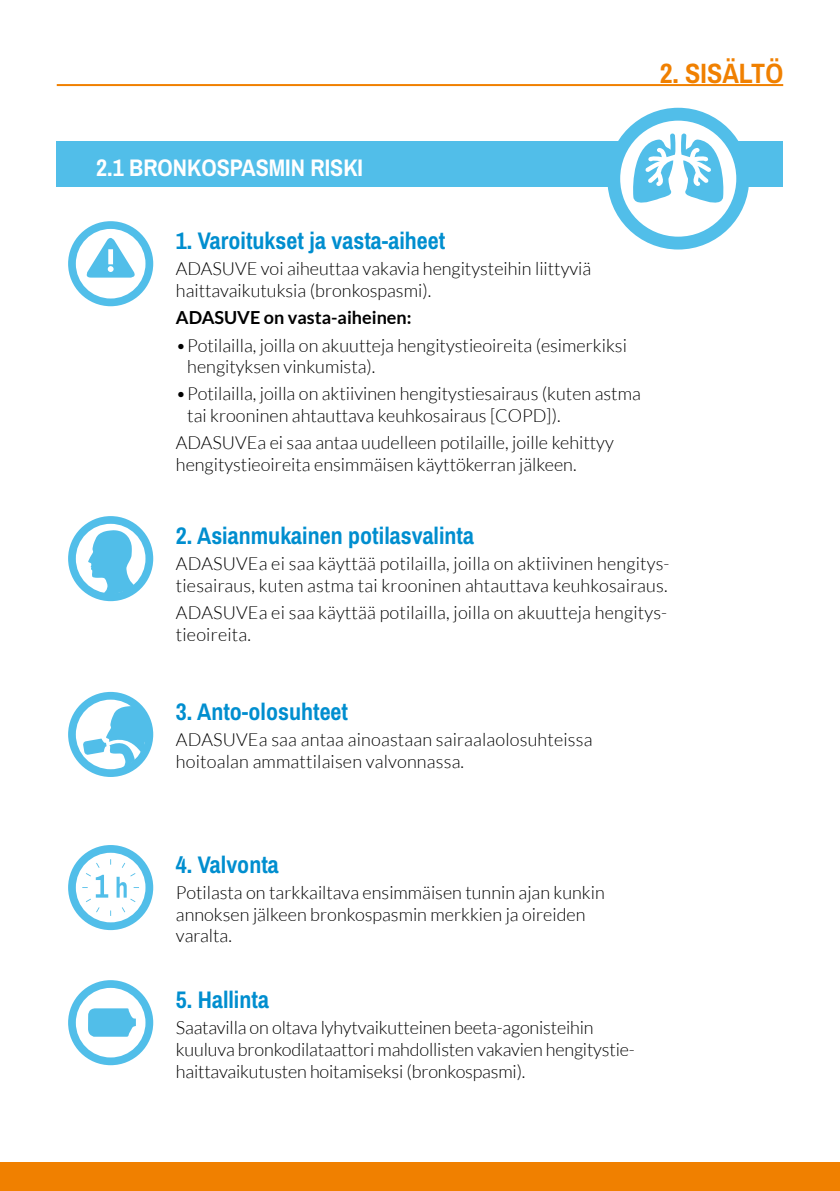
<style>
.page{position:relative;width:840px;height:1191px;background:#fff}
.page>*{position:absolute;margin:0;border:0;box-sizing:border-box;transform-origin:0 0}
.t1{font:700 28px "Archivo Narrow";color:#f08000}
.t2{font:700 24px "Archivo Narrow";color:#008ecf}
.t3{font:700 24px "Archivo Narrow";color:#fff}
.t4{font:300 18px/21.6px "Lato";color:#000}
.t5{font:700 18px "Lato";color:#000}
</style>
<div class="page">
<div style="left:57px;top:142px;width:725px;height:45px;background:#51bee9"></div>
<div style="left:607px;top:108px;width:141px;height:141px;background:#51bee9;border-radius:50%"></div>
<div style="left:619px;top:121px;width:116px;height:116px;background:#fff;border-radius:50%"></div>
<svg style="left:631px;top:133px;width:93px;height:70px"></svg>
<div style="left:68px;top:221px;width:85px;height:85px;background:#51bee9;border-radius:50%"></div>
<div style="left:76px;top:229px;width:69px;height:69px;background:#fff;border-radius:50%"></div>
<svg style="left:84px;top:234px;width:53px;height:44px"></svg>
<div style="left:68px;top:980px;width:85px;height:85px;background:#51bee9;border-radius:50%"></div>
<div style="left:76px;top:988px;width:69px;height:69px;background:#fff;border-radius:50%"></div>
<svg style="left:88px;top:1008px;width:48px;height:28px"></svg>
<div style="left:68px;top:845px;width:85px;height:85px;background:#51bee9;border-radius:50%"></div>
<div style="left:76px;top:852px;width:69px;height:70px;background:#fff;border-radius:50%"></div>
<svg style="left:82px;top:859px;width:57px;height:57px"></svg>
<div style="left:68px;top:516px;width:85px;height:85px;background:#51bee9;border-radius:50%"></div>
<div style="left:76px;top:524px;width:69px;height:69px;background:#fff;border-radius:50%"></div>
<svg style="left:88px;top:530px;width:49px;height:67px"></svg>
<div style="left:68px;top:692px;width:85px;height:85px;background:#51bee9;border-radius:50%"></div>
<div style="left:76px;top:699px;width:69px;height:70px;background:#fff;border-radius:50%"></div>
<svg style="left:83px;top:706px;width:67px;height:71px"></svg>
<div style="left:0;top:1162px;width:839px;height:29px;background:#f08000"></div>
<hr style="left:57px;top:84px;width:725px;height:2px;background:#f08000">
<h1 class="t1" style="left:659px;top:56px;width:125px">2. SISÄLTÖ</h1>
<h2 class="t3" style="left:96px;top:153px;width:268px">2.1 BRONKOSPASMIN RISKI</h2>
<h2 class="t2" style="left:176px;top:226px;width:271px">1. Varoitukset ja vasta-aiheet</h2>
<p class="t4" style="left:176px;top:258px;width:416px">ADASUVE voi aiheuttaa vakavia hengitysteihin liittyviä haittavaikutuksia (bronkospasmi).</p>
<p class="t5" style="left:176px;top:307px;width:237px">ADASUVE on vasta-aiheinen:</p>
<p class="t4" style="left:187px;top:334px;width:441px;text-indent:-11px">•Potilailla, joilla on akuutteja hengitystieoireita (esimerkiksi hengityksen vinkumista).</p>
<p class="t4" style="left:187px;top:383px;width:454px;text-indent:-11px">•Potilailla, joilla on aktiivinen hengitystiesairaus (kuten astma tai krooninen ahtauttava keuhkosairaus [COPD]).</p>
<p class="t4" style="left:176px;top:432px;width:439px">ADASUVEa ei saa antaa uudelleen potilaille, joille kehittyy hengitystieoireita ensimmäisen käyttökerran jälkeen.</p>
<h2 class="t2" style="left:176px;top:521px;width:299px">2. Asianmukainen potilasvalinta</h2>
<p class="t4" style="left:176px;top:553px;width:495px">ADASUVEa ei saa käyttää potilailla, joilla on aktiivinen hengitys&shy;tiesairaus, kuten astma tai krooninen ahtauttava keuhkosairaus.</p>
<p class="t4" style="left:176px;top:602px;width:492px">ADASUVEa ei saa käyttää potilailla, joilla on akuutteja hengitys&shy;tieoireita.</p>
<h2 class="t2" style="left:176px;top:697px;width:174px">3. Anto-olosuhteet</h2>
<p class="t4" style="left:176px;top:729px;width:418px">ADASUVEa saa antaa ainoastaan sairaalaolosuhteissa hoitoalan ammattilaisen valvonnassa.</p>
<h2 class="t2" style="left:176px;top:850px;width:104px">4. Valvonta</h2>
<p class="t4" style="left:176px;top:882px;width:430px">Potilasta on tarkkailtava ensimmäisen tunnin ajan kunkin annoksen jälkeen bronkospasmin merkkien ja oireiden varalta.</p>
<h2 class="t2" style="left:176px;top:985px;width:94px">5. Hallinta</h2>
<p class="t4" style="left:176px;top:1017px;width:460px">Saatavilla on oltava lyhytvaikutteinen beeta-agonisteihin kuuluva bronkodilataattori mahdollisten vakavien hengitystie&shy;haittavaikutusten hoitamiseksi (bronkospasmi).</p>
</div>
